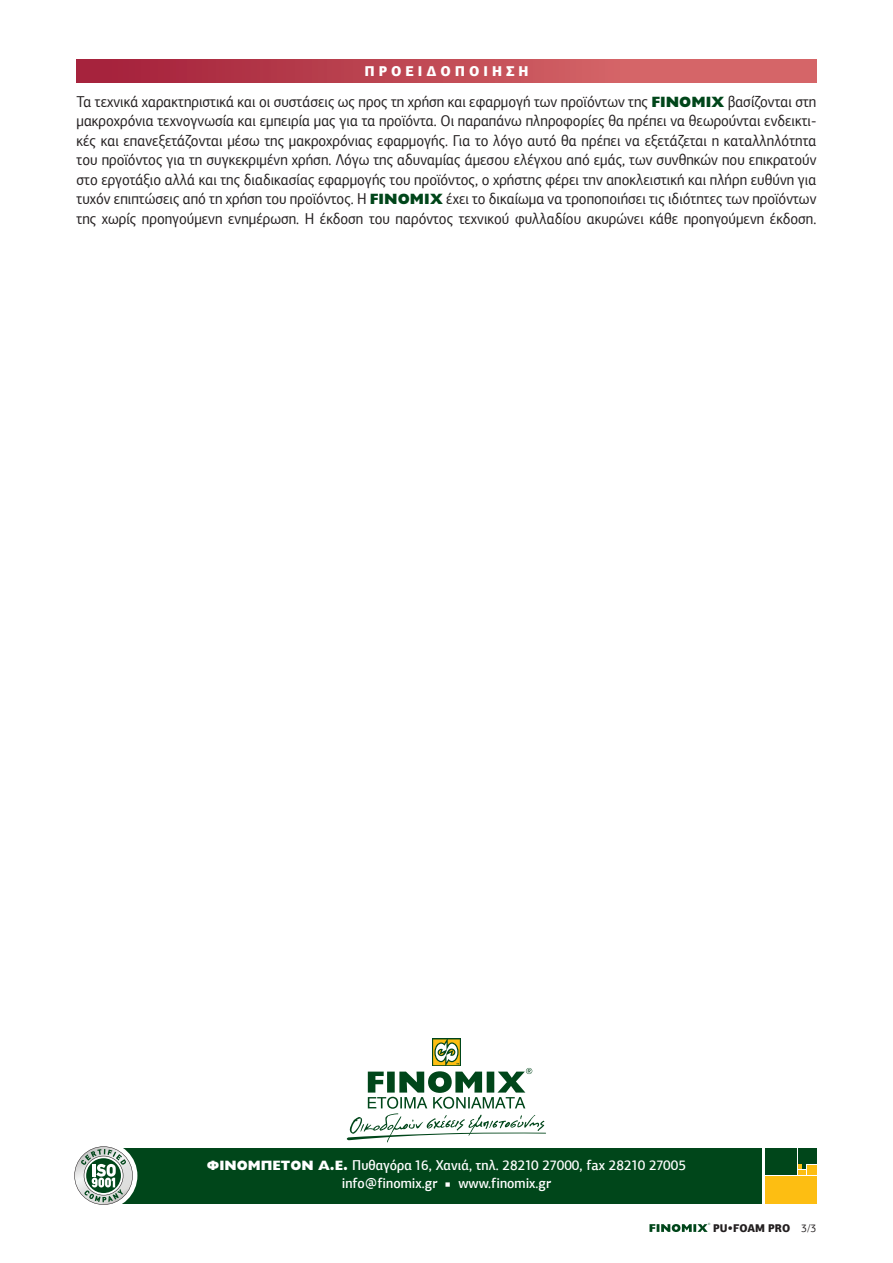
<style>
.page{position:relative;width:893px;height:1263px;background:#fff}
.page>*{position:absolute;margin:0;border:0;box-sizing:border-box;transform-origin:0 0}
.t1{font:15.75px/19.5px "PF Agora Sans Pro";color:#231f20;text-align:justify;scale:.93 1}
.t2{font:500 14.25px/17.7px "PF Agora Sans Pro";color:#fff;text-align:center;scale:.93 1}
.t3{font:900 14.25px "PF Agora Sans Pro";letter-spacing:.3em;color:#fff;scale:.93 1}
.t4{font:900 11.25px "PF Agora Sans Pro";color:#231f20;scale:.93 1}
.s1{font-family:"Gill Sans Hel";font-weight:700;font-stretch:expanded;font-size:15px;color:#00461a}
.s2{font-family:"Gill Sans Hel";font-weight:700;font-stretch:expanded;font-size:13.65px}
.s3{font-size:6.75px}
.s4{font-style:inherit}
.s5{font-weight:400}
</style>
<div class="page">
<svg style="left:649px;top:1223px;width:61px;height:9px"></svg>
<div style="left:103px;top:1148px;width:659px;height:55px;background:#00461a"></div>
<div style="left:765px;top:1176px;width:51px;height:27px;background:#fdbe12"></div>
<div style="left:798px;top:1148px;width:18px;height:15px;background:#00461a"></div>
<div style="left:765px;top:1148px;width:31px;height:26px;background:#00461a"></div>
<svg style="left:798px;top:1165px;width:8px;height:9px"></svg>
<div style="left:807px;top:1165px;width:9px;height:9px;background:#fdbe12"></div>
<div style="left:432px;top:1038px;width:29px;height:28px;background:#00461a"></div>
<svg style="left:346px;top:1039px;width:200px;height:103px"></svg>
<div style="left:70px;top:1142px;width:67px;height:67px;background:#fff;border-radius:50%"></div>
<svg style="left:74px;top:1146px;width:59px;height:59px"></svg>
<div style="left:77px;top:60px;width:739px;height:23px;background:linear-gradient(to right,#a4223b,#de7270)"></div>
<p class="t3" style="left:364px;top:62px;width:178px">ΠΡΟΕΙΔΟΠΟΙΗΣΗ</p>
<p class="t1" style="left:77px;top:92px;width:797px">Τα τεχνικά χαρακτηριστικά και οι συστάσεις ως προς τη χρήση και εφαρμογή των προϊόντων της <span class="s1">FINOMIX</span> βασίζονται στη μακροχρόνια τεχνογνωσία και εμπειρία μας για τα προϊόντα. Οι παραπάνω πληροφορίες θα πρέπει να θεωρούνται ενδεικτι&shy;κές και επανεξετάζονται μέσω της μακροχρόνιας εφαρμογής. Για το λόγο αυτό θα πρέπει να εξετάζεται η καταλληλότητα του προϊόντος για τη συγκεκριμένη χρήση. Λόγω της αδυναμίας άμεσου ελέγχου από εμάς, των συνθηκών που επικρατούν στο εργοτάξιο αλλά και της διαδικασίας εφαρμογής του προϊόντος, ο χρήστης φέρει την αποκλειστική και πλήρη ευθύνη για τυχόν επιπτώσεις από τη χρήση του προϊόντος. H <span class="s1">FINOMIX</span> έχει το δικαίωμα να τροποποιήσει τις ιδιότητες των προϊόντων της χωρίς προηγούμενη ενημέρωση. Η έκδοση του παρόντος τεχνικού φυλλαδίου ακυρώνει κάθε προηγούμενη έκδοση.</p>
<p class="t2" style="left:207px;top:1156px;width:517px"><span class="s2">ΦΙΝΟΜΠΕΤΟΝ Α.Ε.</span> Πυθαγόρα 16, Χανιά, τηλ. 28210 27000, fax 28210 27005 info@finomix.gr <span class="s3">■</span> www.finomix.gr</p>
<p class="t4" style="left:713px;top:1220px;width:113px">PU<span class="s4">•</span>FOAM PRO <span class="s5">3/3</span></p>
</div>
